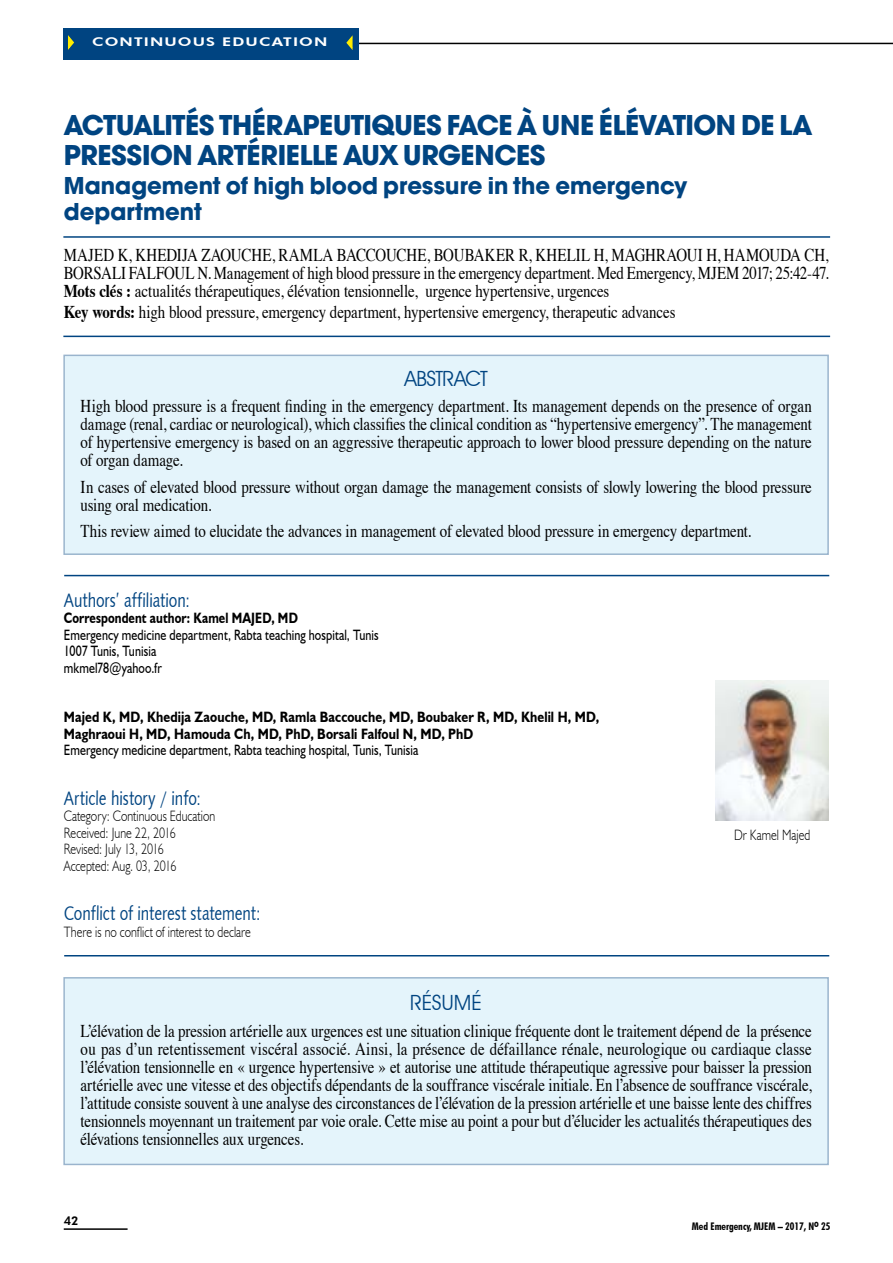
<style>
.page{position:relative;width:893px;height:1263px;background:#fff}
.page>*{position:absolute;margin:0;border:0;box-sizing:border-box;transform-origin:0 0}
.t1{font:700 30px/30px "Avant Gard EF";letter-spacing:-.015em;color:#004481}
.t2{font:700 25.5px/25.5px "Avant Gard EF";color:#004481}
.t3{font:21px "Avant Garde IT Cby BT";letter-spacing:-.025em;color:#004481}
.t4{font:19.5px "Humanist 531 BT Roman A";letter-spacing:-.005em;color:#004481;scale:.8 1}
.t5{font:18px/18px "Times";letter-spacing:-.01em;color:#000;text-align:justify;scale:.83 1}
.t6{font:700 15px/16.5px "Humanist 521 BT";letter-spacing:.01em;color:#000;scale:.85 1}
.t7{font:300 15px/16.5px "Humanist 521 BT";letter-spacing:.005em;color:#000;scale:.8 1}
.t8{font:15px/16.5px "Humanist 521 BT";letter-spacing:.01em;color:#000;scale:.8 1}
.t9{font:800 12px "Futura BT";letter-spacing:.07em;color:#fff;scale:1.33 1}
.t10{font:800 12px "Futura BT";color:#000}
.t11{font:700 condensed 10.5px "Futura BT";color:#000}
.s1{font-weight:700}
.s2{font-weight:400}
</style>
<div class="page">
<hr style="left:64px;top:1228px;width:64px;height:2px;background:#000">
<div style="left:63px;top:355px;width:766px;height:200px;background:#e4f4fb"></div>
<hr style="left:63px;top:236px;width:767px;height:2px;background:#004481">
<hr style="left:63px;top:336px;width:767px;height:1px;background:#004481">
<hr style="left:64px;top:575px;width:765px;height:1px;background:#004481">
<hr style="left:64px;top:955px;width:765px;height:1px;background:#004481">
<div style="left:63px;top:977px;width:766px;height:188px;background:#e4f4fb"></div>
<img style="left:715px;top:680px;width:113px;height:141px">
<hr style="left:306px;top:43px;width:587px;height:1px;background:#000">
<div style="left:63px;top:28px;width:296px;height:32px;background:#004481"></div>
<svg style="left:68px;top:35px;width:6px;height:15px"></svg>
<svg style="left:346px;top:35px;width:7px;height:15px"></svg>
<p class="t9" style="left:92px;top:35px;width:178px">CONTINUOUS EDUCATION</p>
<p class="t1" style="left:64px;top:109px;width:750px">ACTUALITÉS THÉRAPEUTIQUES FACE À UNE ÉLÉVATION DE LA<br>PRESSION ARTÉRIELLE AUX URGENCES</p>
<p class="t2" style="left:64px;top:173px;width:625px">Management of high blood pressure in the emergency department</p>
<p class="t5" style="left:64px;top:245px;width:923px">MAJED K, KHEDIJA ZAOUCHE, RAMLA BACCOUCHE, BOUBAKER R, KHELIL H, MAGHRAOUI H, HAMOUDA CH, BORSALI FALFOUL N. Management of high blood pressure in the emergency department. Med Emergency, MJEM 2017; 25:42-47.<br><span class="s1">Mots clés :</span> actualités thérapeutiques, élévation tensionnelle, urgence hypertensive, urgences</p>
<p class="t5" style="left:64px;top:302px;width:739px"><span class="s1">Key words:</span> high blood pressure, emergency department, hypertensive emergency, therapeutic advances</p>
<p class="t3" style="left:405px;top:365px;width:85px">ABSTRACT</p>
<p class="t5" style="left:80px;top:396px;width:883px">High blood pressure is a frequent finding in the emergency department. Its management depends on the presence of organ damage (renal, cardiac or neurological), which classifies the clinical condition as “hypertensive emergency”. The management of hypertensive emergency is based on an aggressive therapeutic approach to lower blood pressure depending on the nature of organ damage.</p>
<p class="t5" style="left:80px;top:476px;width:883px">In cases of elevated blood pressure without organ damage the management consists of slowly lowering the blood pressure using oral medication.</p>
<p class="t5" style="left:80px;top:521px;width:810px">This review aimed to elucidate the advances in management of elevated blood pressure in emergency department.</p>
<p class="t4" style="left:64px;top:587px;width:160px">Authors’ affiliation:</p>
<p class="t8" style="left:64px;top:609px;width:395px"><span class="s1">Correspondent author: Kamel MAJED, MD<br></span>Emergency medicine department, Rabta teaching hospital, Tunis 1007 Tunis, Tunisia<br>mkmel78@yahoo.fr</p>
<p class="t6" style="left:64px;top:708px;width:631px">Majed K, MD, Khedija Zaouche, MD, Ramla Baccouche, MD, Boubaker R, MD, Khelil H, MD,<br>Maghraoui H, MD, Hamouda Ch, MD, PhD, Borsali Falfoul N, MD, PhD<br><span class="s2">Emergency medicine department, Rabta teaching hospital, Tunis, Tunisia</span></p>
<p class="t4" style="left:64px;top:785px;width:174px">Article history / info:</p>
<p class="t7" style="left:64px;top:807px;width:191px">Category: Continuous Education<br>Received: June 22, 2016<br>Revised: July 13, 2016<br>Accepted: Aug. 03, 2016</p>
<p class="t4" style="left:64px;top:901px;width:248px">Conflict of interest statement:</p>
<p class="t7" style="left:64px;top:923px;width:235px">There is no conflict of interest to declare</p>
<p class="t7" style="left:734px;top:826px;width:97px">Dr Kamel Majed</p>
<p class="t3" style="left:410px;top:990px;width:73px">RÉSUMÉ</p>
<p class="t5" style="left:80px;top:1020px;width:883px">L’élévation de la pression artérielle aux urgences est une situation clinique fréquente dont le traitement dépend de la présence ou pas d’un retentissement viscéral associé. Ainsi, la présence de défaillance rénale, neurologique ou cardiaque classe l’élévation tensionnelle en « urgence hypertensive » et autorise une attitude thérapeutique agressive pour baisser la pression artérielle avec une vitesse et des objectifs dépendants de la souffrance viscérale initiale. En l’absence de souffrance viscérale, l’attitude consiste souvent à une analyse des circonstances de l’élévation de la pression artérielle et une baisse lente des chiffres tensionnels moyennant un traitement par voie orale. Cette mise au point a pour but d’élucider les actualités thérapeutiques des élévations tensionnelles aux urgences.</p>
<p class="t10" style="left:64px;top:1213px;width:16px">42</p>
<p class="t11" style="left:692px;top:1220px;width:140px">Med Emergency, MJEM – 2017, No 25</p>
</div>
